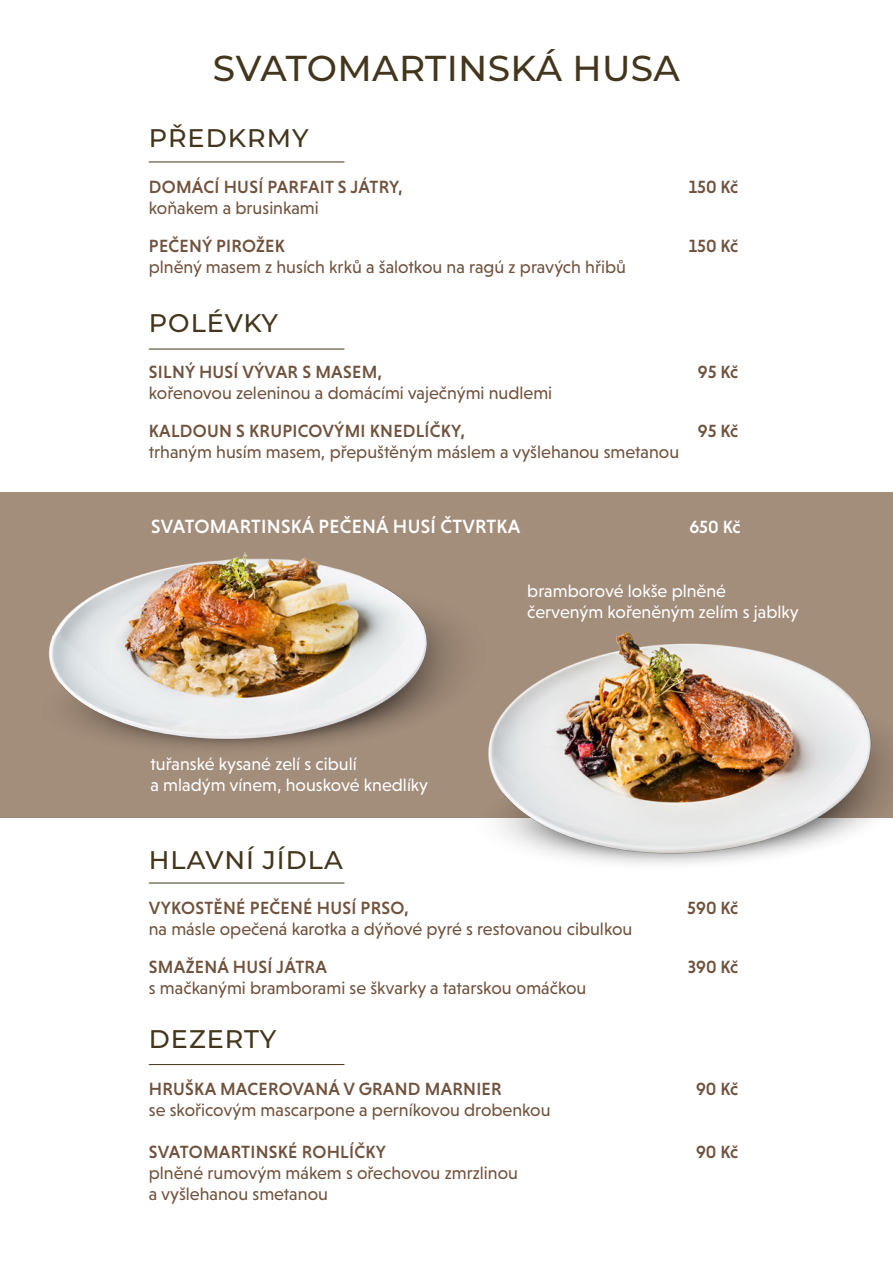
<style>
.page{position:relative;width:893px;height:1263px;background:#fff}
.page>*{position:absolute;margin:0;border:0;box-sizing:border-box;transform-origin:0 0}
.t1{font:500 36px "Montserrat";letter-spacing:.01em;color:#43361c}
.t2{font:500 25.5px "Montserrat";letter-spacing:.04em;color:#43361c}
._1__řádek{font:500 19.5px "Niveau Grotesk";letter-spacing:.015em;color:#fff}
._2__řádek{font:18px/21px "Niveau Grotesk";color:#70523d}
._1__řádek-2{font:500 18px "Niveau Grotesk";letter-spacing:.015em;color:#70523d}
._2__řádek-2{font:18px/21px "Niveau Grotesk";color:#fff}
._1__řádek-3{font:500 18px "Niveau Grotesk";color:#fff}
</style>
<div class="page">
<div style="left:0;top:492px;width:893px;height:326px;background:#a38d7b"></div>
<img style="left:498px;top:631px;width:393px;height:233px">
<img style="left:48px;top:552px;width:462px;height:236px">
<hr style="left:149px;top:162px;width:195px;height:1px;background:#43361c">
<hr style="left:149px;top:349px;width:195px;height:1px;background:#43361c">
<hr style="left:149px;top:883px;width:195px;height:1px;background:#43361c">
<hr style="left:149px;top:1064px;width:195px;height:1px;background:#43361c">
<p class="t1" style="left:213px;top:43px;width:468px">SVATOMARTINSKÁ HUSA</p>
<p class="t2" style="left:149px;top:120px;width:161px">PŘEDKRMY</p>
<p class="_1__řádek-2" style="left:149px;top:177px;width:255px">DOMÁCÍ HUSÍ PARFAIT S JÁTRY,</p>
<p class="_1__řádek-2" style="left:689px;top:177px;width:51px">150 Kč</p>
<p class="_2__řádek" style="left:149px;top:197px;width:172px">koňakem a brusinkami</p>
<p class="_1__řádek-2" style="left:149px;top:236px;width:137px">PEČENÝ PIROŽEK</p>
<p class="_1__řádek-2" style="left:689px;top:236px;width:51px">150 Kč</p>
<p class="_2__řádek" style="left:149px;top:256px;width:479px">plněný masem z husích krků a šalotkou na ragú z pravých hřibů</p>
<p class="t2" style="left:149px;top:305px;width:131px">POLÉVKY</p>
<p class="_1__řádek-2" style="left:149px;top:362px;width:235px">SILNÝ HUSÍ VÝVAR S MASEM,</p>
<p class="_1__řádek-2" style="left:698px;top:362px;width:42px">95 Kč</p>
<p class="_2__řádek" style="left:149px;top:382px;width:405px">kořenovou zeleninou a domácími vaječnými nudlemi</p>
<p class="_1__řádek-2" style="left:149px;top:421px;width:318px">KALDOUN S KRUPICOVÝMI KNEDLÍČKY,</p>
<p class="_1__řádek-2" style="left:698px;top:421px;width:42px">95 Kč</p>
<p class="_2__řádek" style="left:149px;top:441px;width:532px">trhaným husím masem, přepuštěným máslem a vyšlehanou smetanou</p>
<p class="_1__řádek" style="left:151px;top:516px;width:371px">SVATOMARTINSKÁ PEČENÁ HUSÍ ČTVRTKA</p>
<p class="_1__řádek-3" style="left:689px;top:517px;width:53px">650 Kč</p>
<p class="_2__řádek-2" style="left:151px;top:754px;width:279px">tuřanské kysané zelí s cibulí<br>a mladým vínem, houskové knedlíky</p>
<p class="_2__řádek-2" style="left:527px;top:580px;width:273px">bramborové lokše plněné červeným kořeněným zelím s jablky</p>
<p class="t2" style="left:149px;top:842px;width:196px">HLAVNÍ JÍDLA</p>
<p class="_1__řádek-2" style="left:149px;top:897px;width:261px">VYKOSTĚNÉ PEČENÉ HUSÍ PRSO,</p>
<p class="_1__řádek-2" style="left:687px;top:897px;width:53px">590 Kč</p>
<p class="_2__řádek" style="left:149px;top:918px;width:485px">na másle opečená karotka a dýňové pyré s restovanou cibulkou</p>
<p class="_1__řádek-2" style="left:149px;top:956px;width:179px">SMAŽENÁ HUSÍ JÁTRA</p>
<p class="_1__řádek-2" style="left:688px;top:956px;width:52px">390 Kč</p>
<p class="_2__řádek" style="left:149px;top:977px;width:439px">s mačkanými bramborami se škvarky a tatarskou omáčkou</p>
<p class="t2" style="left:149px;top:1021px;width:129px">DEZERTY</p>
<p class="_1__řádek-2" style="left:149px;top:1078px;width:354px">HRUŠKA MACEROVANÁ V GRAND MARNIER</p>
<p class="_1__řádek-2" style="left:696px;top:1078px;width:44px">90 Kč</p>
<p class="_2__řádek" style="left:149px;top:1099px;width:403px">se skořicovým mascarpone a perníkovou drobenkou</p>
<p class="_1__řádek-2" style="left:149px;top:1141px;width:238px">SVATOMARTINSKÉ ROHLÍČKY</p>
<p class="_1__řádek-2" style="left:696px;top:1141px;width:44px">90 Kč</p>
<p class="_2__řádek" style="left:149px;top:1162px;width:371px">plněné rumovým mákem s ořechovou zmrzlinou a vyšlehanou smetanou</p>
</div>
